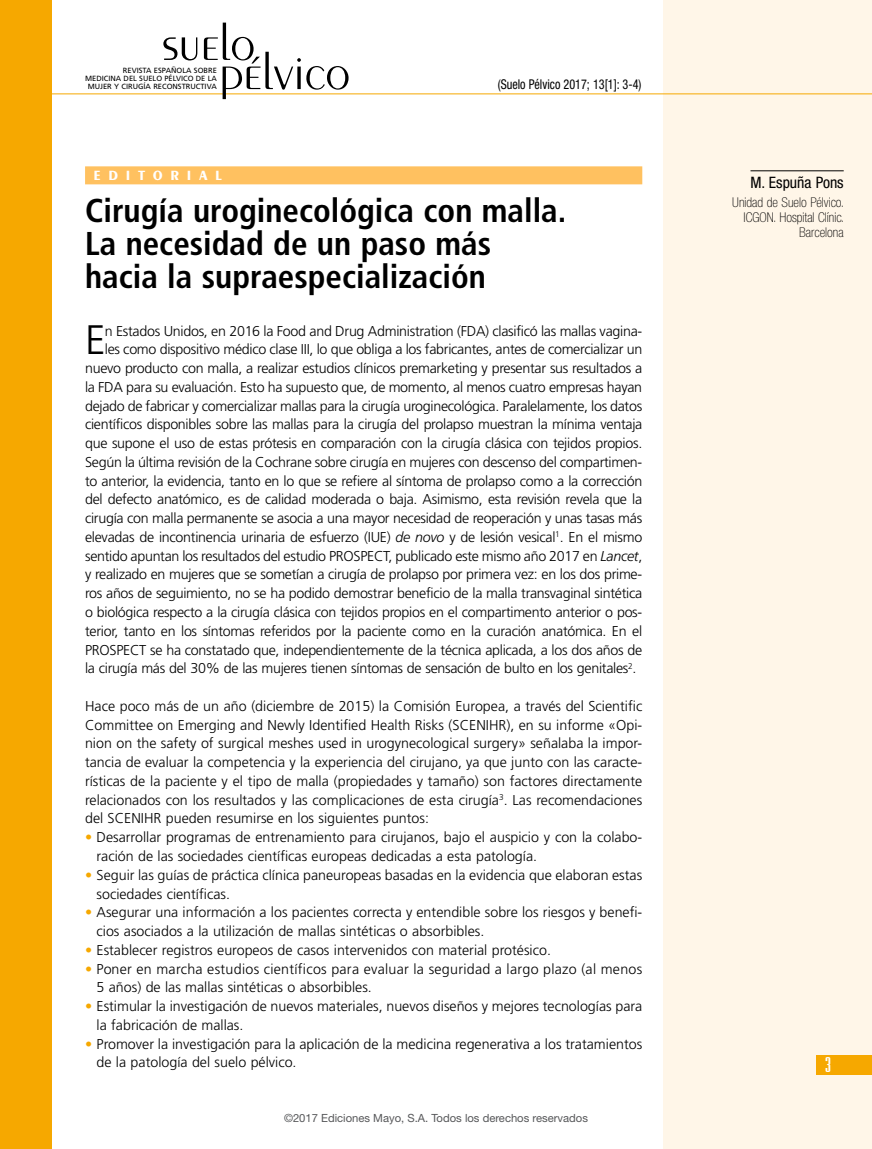
<style>
.page{position:relative;width:872px;height:1149px;background:#fff}
.page>*{position:absolute;margin:0;border:0;box-sizing:border-box;transform-origin:0 0}
.t1{font:300 52.2px "Peignot LT Std";color:#000}
.t2{font:300 41.1px "Frutiger LT Std";color:#000}
.t3{font:700 condensed 33px/33px "Frutiger LT Std";color:#000}
.t4{font:700 condensed 18px "Briem Akademi Std";color:#fff}
.t5{font:condensed 15.75px "Helvetica Neue LT Std";color:#000}
.t6{font:300 14.25px/18.8px "Frutiger LT Std";letter-spacing:-.02em;color:#000;text-align:justify}
.t7{font:300 14.25px/18.8px "Frutiger LT Std";color:#000}
.t8{font:300 14.25px/18.8px "Frutiger LT Std";letter-spacing:.02em;color:#000}
.t9{font:700 14.25px "Peignot LT Std";letter-spacing:.6em;color:#fff;scale:.9 1}
.t10{font:100 condensed 13.5px/15px "Helvetica Neue LT Std";color:#000;text-align:right}
.t11{font:condensed 13.5px "Helvetica Neue LT Std";color:#000;scale:.9 1}
.t12{font:11.25px "Helvetica Neue LT Std";color:#57585a}
.t13{font:7.5px/8.2px "Frutiger LT Std";color:#000;text-align:right}
.s1{font-style:italic}
.s2{color:#f6a800}
</style>
<div class="page">
<div style="left:663px;top:0;width:209px;height:1148px;background:#fff6e8"></div>
<div style="left:816px;top:1055px;width:56px;height:19px;background:#f6a800"></div>
<div style="left:85px;top:166px;width:557px;height:18px;background:#ffc160"></div>
<hr style="left:0;top:94px;width:872px;height:1px;background:#f6a800">
<hr style="left:750px;top:170px;width:93px;height:1px;background:#000">
<div style="left:0;top:0;width:51px;height:1148px;background:#f6a800"></div>
<p class="t1" style="left:162px;top:13px;width:94px">suelo</p>
<p class="t1" style="left:219px;top:42px;width:132px">pélvico</p>
<p class="t13" style="left:85px;top:66px;width:133px">REVISTA ESPAÑOLA SOBRE<br>MEDICINA DEL SUELO PÉLVICO DE LA<br>MUJER Y CIRUGÍA RECONSTRUCTIVA</p>
<p class="t9" style="left:94px;top:167px;width:144px">EDITORIAL</p>
<p class="t11" style="left:498px;top:76px;width:161px">(Suelo Pélvico 2017; 13[1]: 3-4)</p>
<p class="t3" style="left:85px;top:194px;width:483px">Cirugía uroginecológica con malla.<br>La necesidad de un paso más hacia la supraespecialización</p>
<p class="t2" style="left:85px;top:317px;width:22px">E</p>
<p class="t6" style="left:105px;top:321px;width:539px">n Estados Unidos, en 2016 la Food and Drug Administration (FDA) clasificó las mallas vagina-</p>
<p class="t6" style="left:105px;top:340px;width:539px">les como dispositivo médico clase III, lo que obliga a los fabricantes, antes de comercializar un</p>
<p class="t6" style="left:85px;top:359px;width:558px">nuevo producto con malla, a realizar estudios clínicos premarketing y presentar sus resultados a</p>
<p class="t6" style="left:85px;top:377px;width:558px">la FDA para su evaluación. Esto ha supuesto que, de momento, al menos cuatro empresas hayan</p>
<p class="t6" style="left:85px;top:396px;width:559px">dejado de fabricar y comercializar mallas para la cirugía uroginecológica. Paralelamente, los datos</p>
<p class="t6" style="left:85px;top:415px;width:559px">científicos disponibles sobre las mallas para la cirugía del prolapso muestran la mínima ventaja</p>
<p class="t6" style="left:85px;top:434px;width:559px">que supone el uso de estas prótesis en comparación con la cirugía clásica con tejidos propios.</p>
<p class="t6" style="left:85px;top:452px;width:559px">Según la última revisión de la Cochrane sobre cirugía en mujeres con descenso del compartimen-</p>
<p class="t6" style="left:85px;top:471px;width:558px">to anterior, la evidencia, tanto en lo que se refiere al síntoma de prolapso como a la corrección</p>
<p class="t6" style="left:85px;top:490px;width:558px">del defecto anatómico, es de calidad moderada o baja. Asimismo, esta revisión revela que la</p>
<p class="t6" style="left:85px;top:509px;width:558px">cirugía con malla permanente se asocia a una mayor necesidad de reoperación y unas tasas más</p>
<p class="t6" style="left:85px;top:527px;width:559px">elevadas de incontinencia urinaria de esfuerzo (IUE) <span class="s1">de novo</span> y de lesión vesical<sup>1</sup>. En el mismo</p>
<p class="t6" style="left:85px;top:546px;width:559px">sentido apuntan los resultados del estudio PROSPECT, publicado este mismo año 2017 en <span class="s1">Lancet</span>,</p>
<p class="t6" style="left:85px;top:565px;width:558px">y realizado en mujeres que se sometían a cirugía de prolapso por primera vez: en los dos prime-</p>
<p class="t6" style="left:85px;top:584px;width:558px">ros años de seguimiento, no se ha podido demostrar beneficio de la malla transvaginal sintética</p>
<p class="t6" style="left:85px;top:602px;width:559px">o biológica respecto a la cirugía clásica con tejidos propios en el compartimento anterior o pos-</p>
<p class="t6" style="left:85px;top:621px;width:558px">terior, tanto en los síntomas referidos por la paciente como en la curación anatómica. En el</p>
<p class="t6" style="left:85px;top:640px;width:559px">PROSPECT se ha constatado que, independientemente de la técnica aplicada, a los dos años de</p>
<p class="t6" style="left:85px;top:659px;width:553px">la cirugía más del 30% de las mujeres tienen síntomas de sensación de bulto en los genitales<sup>2</sup>.</p>
<p class="t6" style="left:85px;top:696px;width:559px">Hace poco más de un año (diciembre de 2015) la Comisión Europea, a través del Scientific Committee on Emerging and Newly Identified Health Risks (SCENIHR), en su informe «Opi&shy;nion on the safety of surgical meshes used in urogynecological surgery» señalaba la impor&shy;tancia de evaluar la competencia y la experiencia del cirujano, ya que junto con las caracte&shy;rísticas de la paciente y el tipo de malla (propiedades y tamaño) son factores directamente relacionados con los resultados y las complicaciones de esta cirugía<sup>3</sup>. Las recomendaciones del SCENIHR pueden resumirse en los siguientes puntos:</p>
<p class="t7" style="left:97px;top:827px;width:547px;text-indent:-11px"><span class="s2">•</span> Desarrollar programas de entrenamiento para cirujanos, bajo el auspicio y con la colabo&shy;ración de las sociedades científicas europeas dedicadas a esta patología.</p>
<p class="t7" style="left:97px;top:865px;width:547px;text-indent:-11px"><span class="s2">•</span> Seguir las guías de práctica clínica paneuropeas basadas en la evidencia que elaboran estas sociedades científicas.</p>
<p class="t7" style="left:97px;top:902px;width:547px;text-indent:-11px"><span class="s2">•</span> Asegurar una información a los pacientes correcta y entendible sobre los riesgos y benefi&shy;cios asociados a la utilización de mallas sintéticas o absorbibles.</p>
<p class="t7" style="left:85px;top:940px;width:467px"><span class="s2">•</span> Establecer registros europeos de casos intervenidos con material protésico.</p>
<p class="t8" style="left:97px;top:959px;width:547px;text-indent:-11px"><span class="s2">•</span> Poner en marcha estudios científicos para evaluar la seguridad a largo plazo (al menos<br>5 años) de las mallas sintéticas o absorbibles.</p>
<p class="t7" style="left:97px;top:996px;width:547px;text-indent:-11px"><span class="s2">•</span> Estimular la investigación de nuevos materiales, nuevos diseños y mejores tecnologías para la fabricación de mallas.</p>
<p class="t7" style="left:97px;top:1034px;width:547px;text-indent:-11px"><span class="s2">•</span> Promover la investigación para la aplicación de la medicina regenerativa a los tratamientos de la patología del suelo pélvico.</p>
<p class="t12" style="left:284px;top:1111px;width:305px">©2017 Ediciones Mayo, S.A. Todos los derechos reservados</p>
<p class="t5" style="left:750px;top:173px;width:95px">M. Espuña Pons</p>
<p class="t10" style="left:732px;top:195px;width:113px">Unidad de Suelo Pélvico.<br>ICGON. Hospital Clínic.<br>Barcelona</p>
<p class="t4" style="left:825px;top:1054px;width:7px">3</p>
</div>
